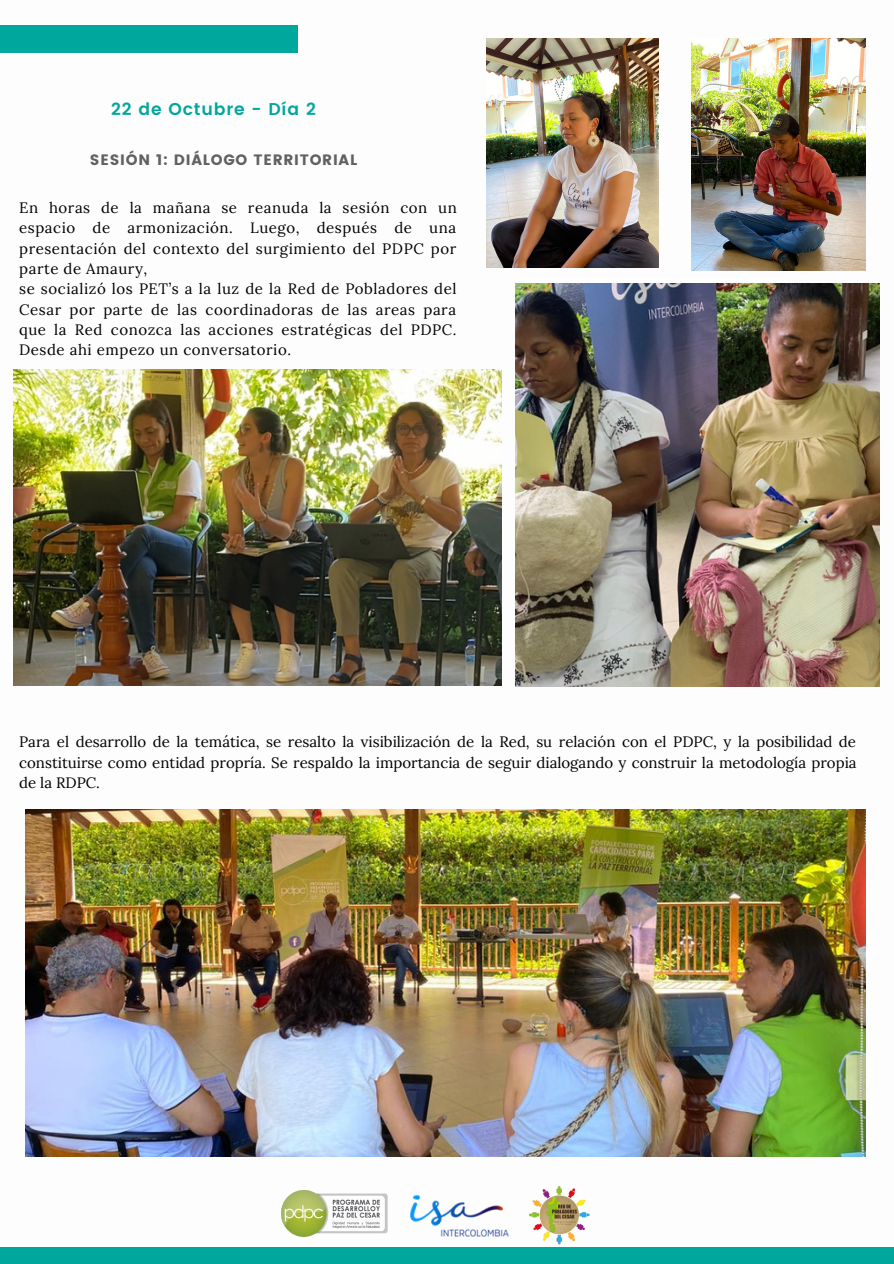
<style>
.page{position:relative;width:894px;height:1264px;background:#fff}
.page>*{position:absolute;margin:0;border:0;box-sizing:border-box;transform-origin:0 0}
.t1{font:600 17.1px "Poppins";letter-spacing:.05em;color:#00a79d}
.t2{font:15px/20.2px "Lora";letter-spacing:.035em;color:#000;text-align:justify}
.t3{font:15px "Poppins";letter-spacing:.05em;color:#616164}
</style>
<div class="page">
<div style="left:0;top:1247px;width:893px;height:16px;background:#00a79d"></div>
<div style="left:0;top:25px;width:298px;height:27px;background:#00a79d"></div>
<img style="left:410px;top:1194px;width:99px;height:43px">
<img style="left:281px;top:1190px;width:106px;height:45px">
<img style="left:529px;top:1185px;width:61px;height:60px">
<img style="left:26px;top:809px;width:839px;height:347px">
<img style="left:486px;top:38px;width:171px;height:229px">
<img style="left:691px;top:39px;width:174px;height:232px">
<img style="left:13px;top:370px;width:488px;height:315px">
<img style="left:515px;top:284px;width:364px;height:402px">
<p class="t1" style="left:111px;top:99px;width:206px">22 de Octubre - Día 2</p>
<p class="t3" style="left:90px;top:151px;width:269px">SESIÓN 1: DIÁLOGO TERRITORIAL</p>
<p class="t2" style="left:19px;top:197px;width:439px">En horas de la mañana se reanuda la sesión con un espacio de armonización. Luego, después de una presentación del contexto del surgimiento del PDPC por parte de Amaury,</p>
<p class="t2" style="left:19px;top:279px;width:438px">se socializó los PET’s a la luz de la Red de Pobladores del Cesar por parte de las coordinadoras de las areas para que la Red conozca las acciones estratégicas del PDPC.<br>Desde ahi empezo un conversatorio.</p>
<p class="t2" style="left:19px;top:731px;width:838px">Para el desarrollo de la temática, se resalto la visibilización de la Red, su relación con el PDPC, y la posibilidad de constituirse como entidad propría. Se respaldo la importancia de seguir dialogando y construir la metodología propia de la RDPC.</p>
</div>
